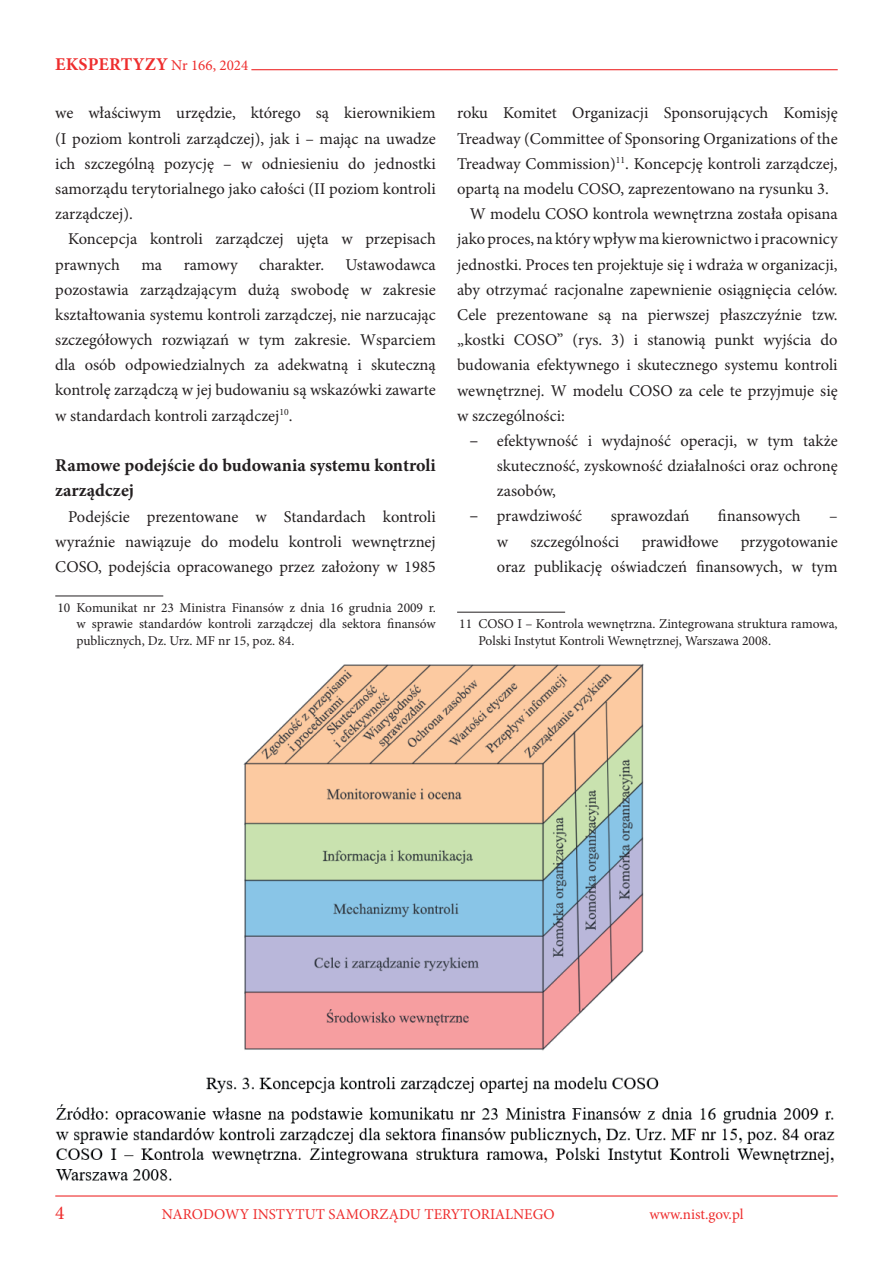
<style>
.page{position:relative;width:893px;height:1263px;background:#fff}
.page>*{position:absolute;margin:0;border:0;box-sizing:border-box;transform-origin:0 0}
.t1{font:19.5px "Minion Pro";color:#ee2d2d}
.t2{font:700 18px/25.2px "Minion Pro";color:#231f20}
.t3{font:700 18px "Minion Pro";letter-spacing:.01em;color:#ee2d2d}
.t4{font:16.5px/25.2px "Minion Pro";color:#231f20;text-align:justify}
.t5{font:15px "Minion Pro";color:#ee2d2d}
.t6{font:13.5px/16.2px "Minion Pro";color:#231f20;text-align:justify}
.s1{font-weight:400;font-size:15px}
.s2{font-family:"Myriad Pro"}
</style>
<div class="page">
<hr style="left:251px;top:69px;width:587px;height:1px;background:#ee2d2d">
<hr style="left:55px;top:1195px;width:783px;height:1px;background:#ee2d2d">
<hr style="left:55px;top:596px;width:108px;height:1px;background:#231f20">
<hr style="left:457px;top:612px;width:108px;height:1px;background:#231f20">
<img style="left:55px;top:664px;width:780px;height:517px">
<p class="t3" style="left:55px;top:52px;width:195px">EKSPERTYZY <span class="s1">Nr 166, 2024</span></p>
<p class="t4" style="left:55px;top:101px;width:382px">we właściwym urzędzie, którego są kierownikiem (I poziom kontroli zarządczej), jak i – mając na uwadze ich szczególną pozycję – w odniesieniu do jednostki samorządu terytorialnego jako całości (II poziom kontroli zarządczej).</p>
<p class="t4" style="left:55px;top:226px;width:382px;text-indent:13px">Koncepcja kontroli zarządczej ujęta w przepisach prawnych</p>
<p class="t4" style="left:55px;top:252px;width:382px;text-indent:290px">Ustawodawca pozostawia zarządzającym dużą swobodę w zakresie kształtowania systemu kontroli zarządczej, nie narzucając szczegółowych rozwiązań w tym zakresie. Wsparciem dla osób odpowiedzialnych za adekwatną i skuteczną kontrolę zarządczą w jej budowaniu są wskazówki zawarte w standardach kontroli zarządczej<sup>10</sup>.</p>
<p class="t2" style="left:55px;top:453px;width:382px">Ramowe podejście do budowania systemu kontroli zarządczej</p>
<p class="t4" style="left:55px;top:504px;width:382px;text-indent:13px">Podejście prezentowane w Standardach kontroli wyraźnie nawiązuje do modelu kontroli wewnętrznej COSO, podejścia opracowanego przez założony w 1985</p>
<p class="t6" style="left:77px;top:600px;width:361px;text-indent:-19px">10 Komunikat nr 23 Ministra Finansów z dnia 16 grudnia 2009 r. w sprawie standardów kontroli zarządczej dla sektora finansów publicznych, Dz. Urz. MF nr 15, poz. 84.</p>
<p class="t4" style="left:141px;top:252px;width:22px">ma</p>
<p class="t4" style="left:184px;top:252px;width:55px">ramowy</p>
<p class="t4" style="left:259px;top:252px;width:66px">charakter.</p>
<p class="t4" style="left:457px;top:101px;width:382px">roku Komitet Organizacji Sponsorujących Komisję</p>
<p class="t4" style="left:457px;top:126px;width:382px">Treadway (Committee of Sponsoring Organizations of the</p>
<p class="t4" style="left:457px;top:151px;width:382px">Treadway Commission)<sup>11</sup>. Koncepcję kontroli zarządczej,</p>
<p class="t4" style="left:457px;top:176px;width:373px">opartą na modelu COSO, zaprezentowano na rysunku 3.</p>
<p class="t4" style="left:470px;top:201px;width:369px">W modelu COSO kontrola wewnętrzna została opisana</p>
<p class="t4" style="left:457px;top:226px;width:382px">jako proces, na który wpływ ma kierownictwo i pracownicy</p>
<p class="t4" style="left:457px;top:252px;width:382px">jednostki. Proces ten projektuje się i wdraża w organizacji,</p>
<p class="t4" style="left:457px;top:277px;width:382px">aby otrzymać racjonalne zapewnienie osiągnięcia celów.</p>
<p class="t4" style="left:457px;top:302px;width:382px">Cele prezentowane są na pierwszej płaszczyźnie tzw.</p>
<p class="t4" style="left:457px;top:327px;width:382px">„kostki COSO” (rys. 3) i stanowią punkt wyjścia do</p>
<p class="t4" style="left:457px;top:352px;width:382px">budowania efektywnego i skutecznego systemu kontroli</p>
<p class="t4" style="left:457px;top:378px;width:382px">wewnętrznej. W modelu COSO za cele te przyjmuje się</p>
<p class="t4" style="left:457px;top:403px;width:109px">w szczególności:</p>
<p class="t4" style="left:497px;top:428px;width:342px;text-indent:-27px"><span class="s2">–</span> efektywność i wydajność operacji, w tym także skuteczność, zyskowność działalności oraz ochronę zasobów,</p>
<p class="t4" style="left:470px;top:504px;width:114px"><span class="s2">–</span> prawdziwość</p>
<p class="t4" style="left:611px;top:504px;width:80px">sprawozdań</p>
<p class="t4" style="left:718px;top:504px;width:84px">finansowych</p>
<p class="t4" style="left:829px;top:504px;width:10px">–</p>
<p class="t4" style="left:497px;top:529px;width:13px">w</p>
<p class="t4" style="left:530px;top:529px;width:90px">szczególności</p>
<p class="t4" style="left:642px;top:529px;width:78px">prawidłowe</p>
<p class="t4" style="left:497px;top:529px;width:342px;text-align:right">przygotowanie<br>oraz publikację oświadczeń finansowych, w tym</p>
<p class="t6" style="left:478px;top:616px;width:361px;text-indent:-19px">11 COSO I – Kontrola wewnętrzna. Zintegrowana struktura ramowa,<br>Polski Instytut Kontroli Wewnętrznej, Warszawa 2008.</p>
<p class="t1" style="left:55px;top:1199px;width:11px">4</p>
<p class="t5" style="left:162px;top:1204px;width:394px">NARODOWY INSTYTUT SAMORZĄDU TERYTORIALNEGO</p>
<p class="t5" style="left:649px;top:1204px;width:96px">www.nist.gov.pl</p>
</div>
